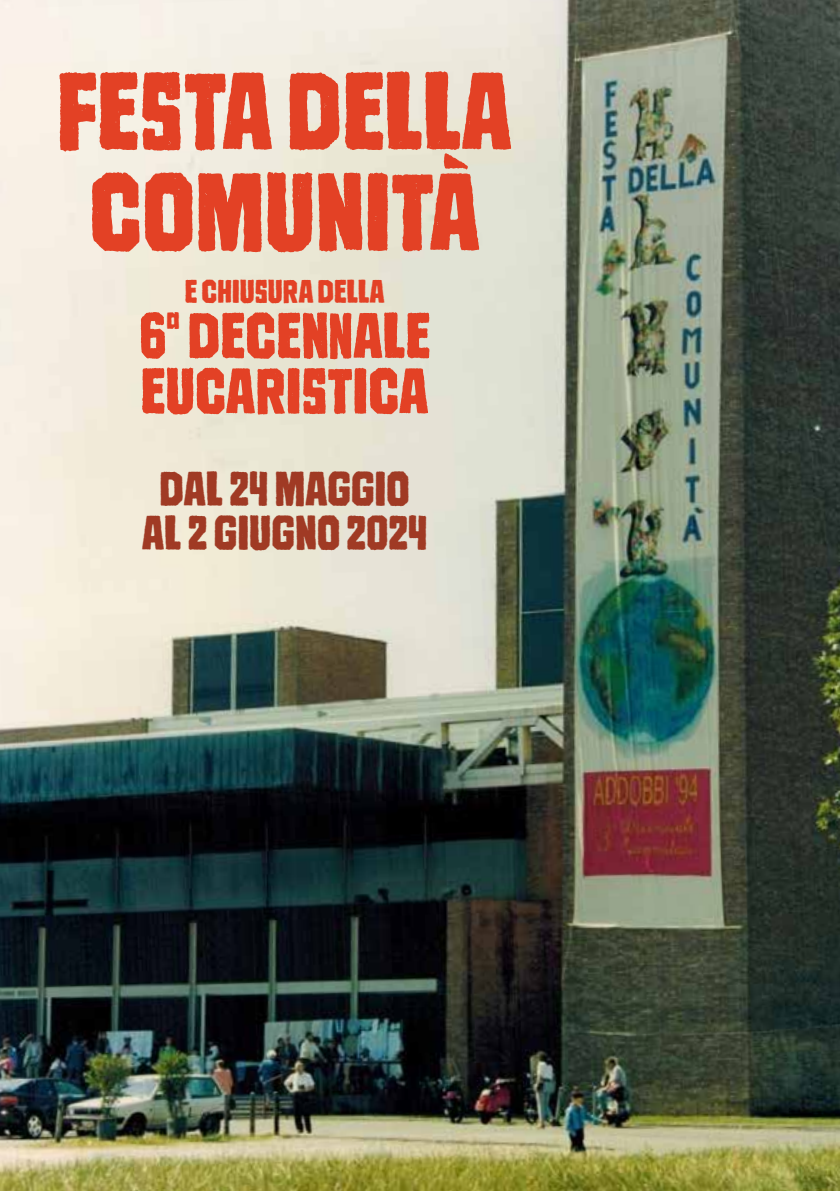
<style>
.page{position:relative;width:840px;height:1191px;background:#fff}
.page>*{position:absolute;margin:0;border:0;box-sizing:border-box;transform-origin:0 0}
.t1{font:700 condensed 98.4px/100.8px "HVD Crocodile";color:#e34125;text-align:center}
.t2{font:700 condensed 57.6px "HVD Crocodile";color:#e34125}
.t3{font:700 condensed 43.4px/44.2px "HVD Crocodile";color:#a03a24;text-align:center}
.t4{font:700 condensed 29.2px "HVD Crocodile";color:#e34125}
.t5{font:700 condensed 28px "HVD Crocodile";color:#e34125}
</style>
<div class="page">
<img style="left:0;top:0;width:839px;height:1191px">
<h1 class="t1" style="left:57px;top:61px;width:456px">FESTA DELLA<br>COMUNITÀ</h1>
<p class="t4" style="left:185px;top:272px;width:201px">E CHIUSURA DELLA</p>
<h2 class="t2" style="left:139px;top:298px;width:292px">6 DECENNALE</h2>
<p class="t5" style="left:166px;top:299px;width:15px">a</p>
<h2 class="t2" style="left:141px;top:353px;width:289px">EUCARISTICA</h2>
<p class="t3" style="left:142px;top:466px;width:287px">DAL 24 MAGGIO<br>AL 2 GIUGNO 2024</p>
</div>
